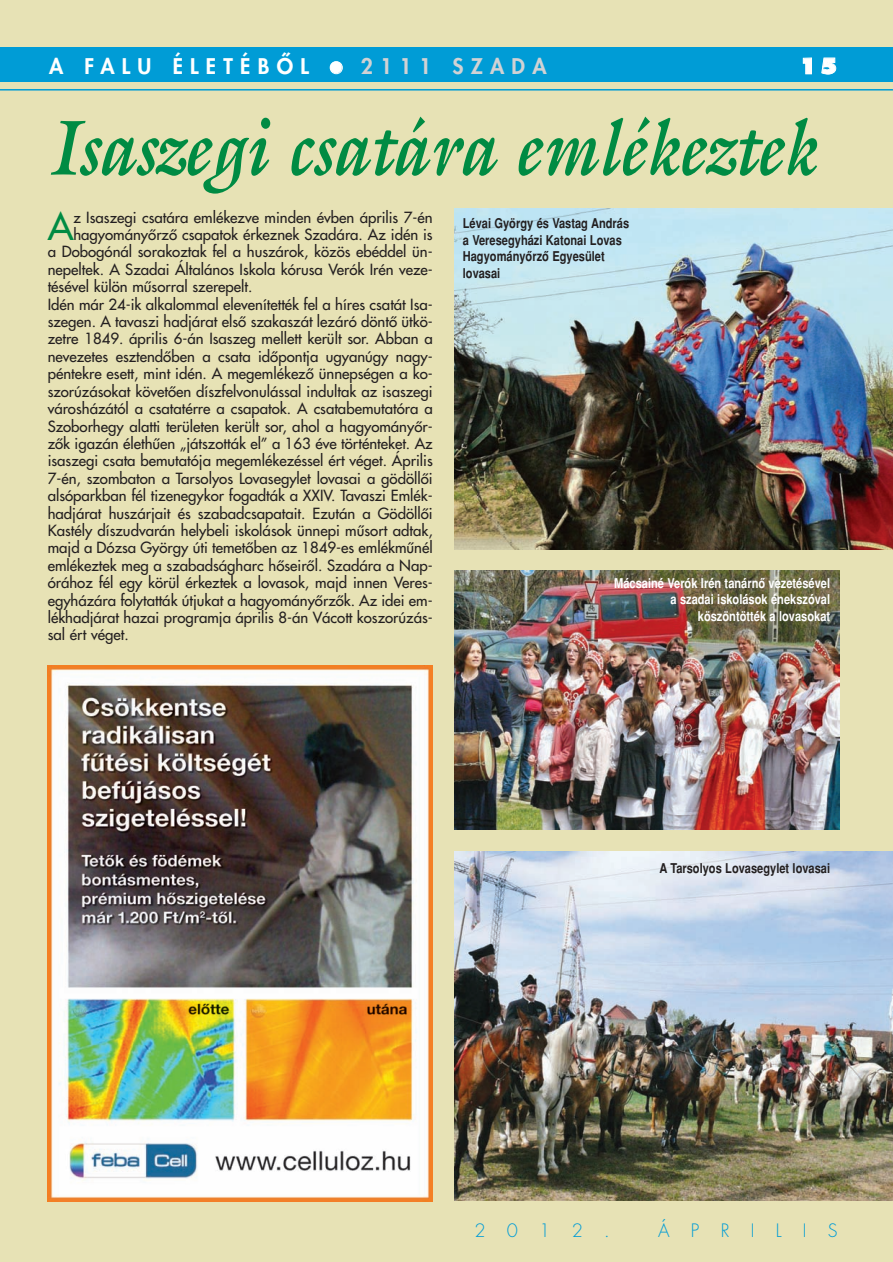
<style>
.page{position:relative;width:893px;height:1262px;background:#fff}
.page>*{position:absolute;margin:0;border:0;box-sizing:border-box;transform-origin:0 0}
.t1{font:italic 79.2px "Galliard AH Bold";color:#008b43;scale:.83 1}
.t2{font:36.75px "Futura AH";color:#008b43}
.t3{font:800 21px "H Futura";letter-spacing:.345em;color:#fff}
.t4{font:800 21px "H Futura";letter-spacing:.345em;color:#d1d2d4}
.t5{font:700 21px "H Futura Extra";color:#fff}
.t6{font:300 18px "H Futura";letter-spacing:1.18em;color:#009cd6}
.t7{font:15px "Futura AH";color:#231f20}
.t8{font:700 13.5px/16.5px "H Helvetica Narrow";color:#231f20}
.t9{font:700 13.5px/16.5px "H Helvetica Narrow";color:#fff;text-align:right}
</style>
<div class="page">
<div style="left:0;top:0;width:892px;height:1261px;background:#e7e2b5"></div>
<hr style="left:0;top:89px;width:892px;height:2px;background:#009cd6">
<div style="left:0;top:47px;width:892px;height:34px;background:#009cd6"></div>
<img style="left:454px;top:570px;width:385px;height:260px">
<img style="left:48px;top:666px;width:384px;height:535px">
<img style="left:454px;top:209px;width:438px;height:340px">
<img style="left:454px;top:851px;width:438px;height:349px">
<h3 class="t3" style="left:49px;top:56px;width:261px">A FALU ÉLETÉBÔL</h3>
<h3 class="t4" style="left:361px;top:56px;width:187px">2111 SZADA</h3>
<h3 class="t5" style="left:799px;top:57px;width:39px">15</h3>
<h1 class="t1" style="left:48px;top:118px;width:926px">Isaszegi csatára emlékeztek</h1>
<h2 class="t2" style="left:48px;top:208px;width:27px">A</h2>
<p class="t7" style="left:73px;top:210px;width:361px">z Isaszegi csatára emlékezve minden évben április 7-én</p>
<p class="t7" style="left:73px;top:227px;width:361px">hagyományôrzô csapatok érkeznek Szadára. Az idén is</p>
<p class="t7" style="left:48px;top:244px;width:386px">a Dobogónál sorakoztak fel a huszárok, közös ebéddel ün-</p>
<p class="t7" style="left:48px;top:262px;width:386px">nepeltek. A Szadai Általános Iskola kórusa Verók Irén veze-</p>
<p class="t7" style="left:48px;top:279px;width:206px">tésével külön mûsorral szerepelt.</p>
<p class="t7" style="left:48px;top:297px;width:386px">Idén már 24-ik alkalommal elevenítették fel a híres csatát Isa-</p>
<p class="t7" style="left:48px;top:314px;width:386px">szegen. A tavaszi hadjárat elsô szakaszát lezáró döntô ütkö-</p>
<p class="t7" style="left:48px;top:331px;width:386px">zetre 1849. április 6-án Isaszeg mellett került sor. Abban a</p>
<p class="t7" style="left:48px;top:349px;width:386px">nevezetes esztendôben a csata idôpontja ugyanúgy nagy-</p>
<p class="t7" style="left:48px;top:366px;width:386px">péntekre esett, mint idén. A megemlékezô ünnepségen a ko-</p>
<p class="t7" style="left:48px;top:384px;width:386px">szorúzásokat követôen díszfelvonulással indultak az isaszegi</p>
<p class="t7" style="left:48px;top:401px;width:386px">városházától a csatatérre a csapatok. A csatabemutatóra a</p>
<p class="t7" style="left:48px;top:418px;width:386px">Szoborhegy alatti területen került sor, ahol a hagyományôr-</p>
<p class="t7" style="left:48px;top:436px;width:386px">zôk igazán élethûen „játszották el” a 163 éve történteket. Az</p>
<p class="t7" style="left:48px;top:453px;width:386px">isaszegi csata bemutatója megemlékezéssel ért véget. Április</p>
<p class="t7" style="left:48px;top:471px;width:386px">7-én, szombaton a Tarsolyos Lovasegylet lovasai a gödöllôi</p>
<p class="t7" style="left:48px;top:488px;width:386px">alsóparkban fél tizenegykor fogadták a XXIV. Tavaszi Emlék-</p>
<p class="t7" style="left:48px;top:505px;width:386px">hadjárat huszárjait és szabadcsapatait. Ezután a Gödöllôi</p>
<p class="t7" style="left:48px;top:523px;width:386px">Kastély díszudvarán helybeli iskolások ünnepi mûsort adtak,</p>
<p class="t7" style="left:48px;top:540px;width:386px">majd a Dózsa György úti temetôben az 1849-es emlékmûnél</p>
<p class="t7" style="left:48px;top:558px;width:386px">emlékeztek meg a szabadságharc hôseirôl. Szadára a Nap-</p>
<p class="t7" style="left:48px;top:575px;width:386px">órához fél egy körül érkeztek a lovasok, majd innen Veres-</p>
<p class="t7" style="left:48px;top:592px;width:386px">egyházára folytatták útjukat a hagyományôrzôk. Az idei em-</p>
<p class="t7" style="left:48px;top:610px;width:386px">lékhadjárat hazai programja április 8-án Vácott koszorúzás-</p>
<p class="t7" style="left:48px;top:627px;width:82px">sal ért véget.</p>
<p class="t8" style="left:463px;top:216px;width:168px">Lévai György és Vastag András a Veresegyházi Katonai Lovas<br>Hagyományôrzô Egyesület lovasai</p>
<p class="t9" style="left:614px;top:576px;width:217px">Mácsainé Verók Irén tanárnô vezetésével a szadai iskolások énekszóval köszöntötték a lovasokat</p>
<p class="t8" style="left:659px;top:861px;width:172px">A Tarsolyos Lovasegylet lovasai</p>
<p class="t6" style="left:474px;top:1221px;width:137px">2012.</p>
<p class="t6" style="left:658px;top:1221px;width:181px">ÁPRILIS</p>
</div>
